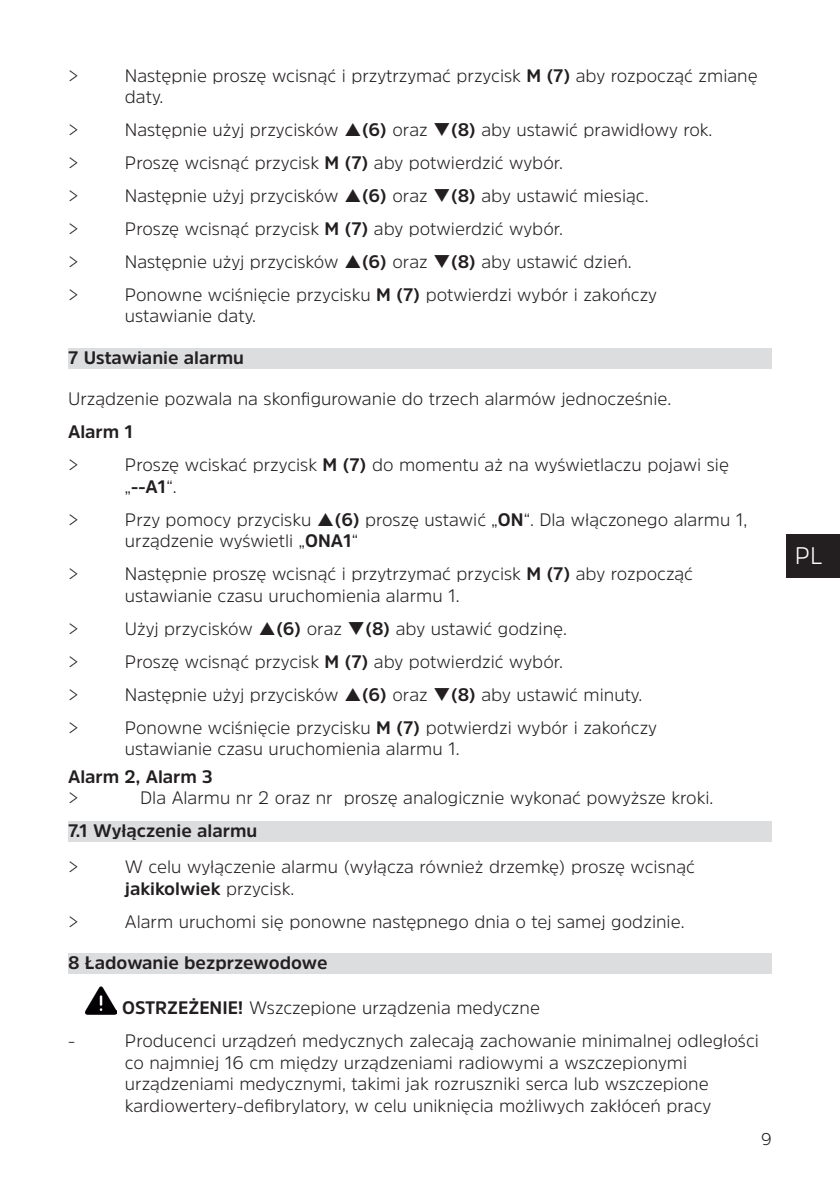
<style>
.page{position:relative;width:840px;height:1191px;background:#fff}
.page>*{position:absolute;margin:0;border:0;box-sizing:border-box;transform-origin:0 0}
.t1{font:300 24px "Amsi Pro";color:#fff}
.Einzug{font:300 18px/21.6px "Amsi Pro";color:#231f20}
.Head__Ebene_1{font:700 18px "Amsi Pro";color:#231f20}
.Sicherheitshinweis{font:300 18px "Amsi Pro";color:#231f20}
.Subhead__Ebene_2{font:700 18px "Amsi Pro";color:#231f20}
.Einzug-2{font:700 18px "Amsi Pro";color:#231f20}
.t2{font:300 17px "Amsi Pro";color:#231f20}
.s1{font-weight:700}
</style>
<div class="page">
<div style="left:785px;top:534px;width:54px;height:43px;background:#231f20"></div>
<div style="left:68px;top:347px;width:703px;height:21px;background:#dcdddf"></div>
<div style="left:68px;top:821px;width:703px;height:20px;background:#dcdddf"></div>
<div style="left:68px;top:952px;width:703px;height:21px;background:#dcdddf"></div>
<img style="left:85px;top:986px;width:32px;height:28px">
<p class="Einzug" style="left:68px;top:64px;width:12px">&gt;</p>
<p class="Einzug" style="left:125px;top:64px;width:634px">Następnie proszę wcisnąć i przytrzymać przycisk <span class="s1">M (7)</span> aby rozpocząć zmianę daty.</p>
<p class="Einzug" style="left:68px;top:118px;width:12px">&gt;</p>
<p class="Einzug" style="left:125px;top:118px;width:215px">Następnie użyj przycisków</p>
<p class="Einzug" style="left:361px;top:118px;width:352px"><span class="s1">(6)</span> oraz ❑<span class="s1">(8)</span> aby ustawić prawidłowy rok.</p>
<p class="Einzug" style="left:68px;top:151px;width:12px">&gt;</p>
<p class="Einzug" style="left:125px;top:151px;width:439px">Proszę wcisnąć przycisk <span class="s1">M (7)</span> aby potwierdzić wybór.</p>
<p class="Einzug" style="left:68px;top:184px;width:12px">&gt;</p>
<p class="Einzug" style="left:125px;top:184px;width:215px">Następnie użyj przycisków</p>
<p class="Einzug" style="left:361px;top:184px;width:288px"><span class="s1">(6)</span> oraz ❑<span class="s1">(8)</span> aby ustawić miesiąc.</p>
<p class="Einzug" style="left:68px;top:217px;width:12px">&gt;</p>
<p class="Einzug" style="left:125px;top:217px;width:439px">Proszę wcisnąć przycisk <span class="s1">M (7)</span> aby potwierdzić wybór.</p>
<p class="Einzug" style="left:68px;top:250px;width:12px">&gt;</p>
<p class="Einzug" style="left:125px;top:250px;width:215px">Następnie użyj przycisków</p>
<p class="Einzug" style="left:361px;top:250px;width:271px"><span class="s1">(6)</span> oraz ❑<span class="s1">(8)</span> aby ustawić dzień.</p>
<p class="Einzug" style="left:68px;top:283px;width:12px">&gt;</p>
<p class="Einzug" style="left:125px;top:283px;width:533px">Ponowne wciśnięcie przycisku <span class="s1">M (7)</span> potwierdzi wybór i zakończy ustawianie daty.</p>
<p class="Head__Ebene_1" style="left:68px;top:345px;width:177px">7 Ustawianie alarmu</p>
<p class="Einzug" style="left:68px;top:388px;width:604px">Urządzenie pozwala na skonfigurowanie do trzech alarmów jednocześnie.</p>
<p class="Einzug-2" style="left:68px;top:419px;width:67px">Alarm 1</p>
<p class="Einzug" style="left:68px;top:453px;width:12px">&gt;</p>
<p class="Einzug" style="left:125px;top:453px;width:605px">Proszę wciskać przycisk <span class="s1">M (7)</span> do momentu aż na wyświetlaczu pojawi się „<span class="s1">--A1</span>“.</p>
<p class="Einzug" style="left:68px;top:508px;width:12px">&gt;</p>
<p class="Einzug" style="left:125px;top:508px;width:188px">Przy pomocy przycisku</p>
<p class="Einzug" style="left:125px;top:508px;width:623px;text-indent:209px"><span class="s1">(6)</span> proszę ustawić „<span class="s1">ON</span>“. Dla włączonego alarmu 1, urządzenie wyświetli „<span class="s1">ONA1</span>“</p>
<p class="Einzug" style="left:68px;top:563px;width:12px">&gt;</p>
<p class="Einzug" style="left:125px;top:563px;width:569px">Następnie proszę wcisnąć i przytrzymać przycisk <span class="s1">M (7)</span> aby rozpocząć ustawianie czasu uruchomienia alarmu 1.</p>
<p class="Einzug" style="left:68px;top:617px;width:12px">&gt;</p>
<p class="Einzug" style="left:125px;top:617px;width:129px">Użyj przycisków</p>
<p class="Einzug" style="left:276px;top:617px;width:292px"><span class="s1">(6)</span> oraz ❑<span class="s1">(8)</span> aby ustawić godzinę.</p>
<p class="Einzug" style="left:68px;top:650px;width:12px">&gt;</p>
<p class="Einzug" style="left:125px;top:650px;width:439px">Proszę wcisnąć przycisk <span class="s1">M (7)</span> aby potwierdzić wybór.</p>
<p class="Einzug" style="left:68px;top:683px;width:12px">&gt;</p>
<p class="Einzug" style="left:125px;top:683px;width:215px">Następnie użyj przycisków</p>
<p class="Einzug" style="left:361px;top:683px;width:282px"><span class="s1">(6)</span> oraz ❑<span class="s1">(8)</span> aby ustawić minuty.</p>
<p class="Einzug" style="left:68px;top:716px;width:12px">&gt;</p>
<p class="Einzug" style="left:125px;top:716px;width:533px">Ponowne wciśnięcie przycisku <span class="s1">M (7)</span> potwierdzi wybór i zakończy ustawianie czasu uruchomienia alarmu 1.</p>
<p class="Head__Ebene_1" style="left:68px;top:764px;width:146px">Alarm 2, Alarm 3</p>
<p class="Einzug" style="left:68px;top:786px;width:12px">&gt;</p>
<p class="Einzug" style="left:140px;top:786px;width:574px">Dla Alarmu nr 2 oraz nr proszę analogicznie wykonać powyższe kroki.</p>
<p class="Subhead__Ebene_2" style="left:68px;top:818px;width:191px">7.1 Wyłączenie alarmu</p>
<p class="Einzug" style="left:68px;top:855px;width:12px">&gt;</p>
<p class="Einzug" style="left:125px;top:855px;width:571px">W celu wyłączenie alarmu (wyłącza również drzemkę) proszę wcisnąć <span class="s1">jakikolwiek</span> przycisk.</p>
<p class="Einzug" style="left:68px;top:910px;width:12px">&gt;</p>
<p class="Einzug" style="left:125px;top:910px;width:561px">Alarm uruchomi się ponowne następnego dnia o tej samej godzinie.</p>
<p class="Head__Ebene_1" style="left:68px;top:950px;width:261px">8 Ładowanie bezprzewodowe</p>
<p class="Sicherheitshinweis" style="left:122px;top:995px;width:419px"><span class="s1">OSTRZEŻENIE!</span> Wszczepione urządzenia medyczne</p>
<p class="Einzug" style="left:68px;top:1029px;width:9px">-</p>
<p class="Einzug" style="left:125px;top:1029px;width:635px">Producenci urządzeń medycznych zalecają zachowanie minimalnej odległości co najmniej 16 cm między urządzeniami radiowymi a wszczepionymi urządzeniami medycznymi, takimi jak rozruszniki serca lub wszczepione kardiowertery-defibrylatory, w celu uniknięcia możliwych zakłóceń pracy</p>
<p class="t2" style="left:760px;top:1127px;width:12px">9</p>
<h1 class="t1" style="left:794px;top:539px;width:29px">PL</h1>
</div>
